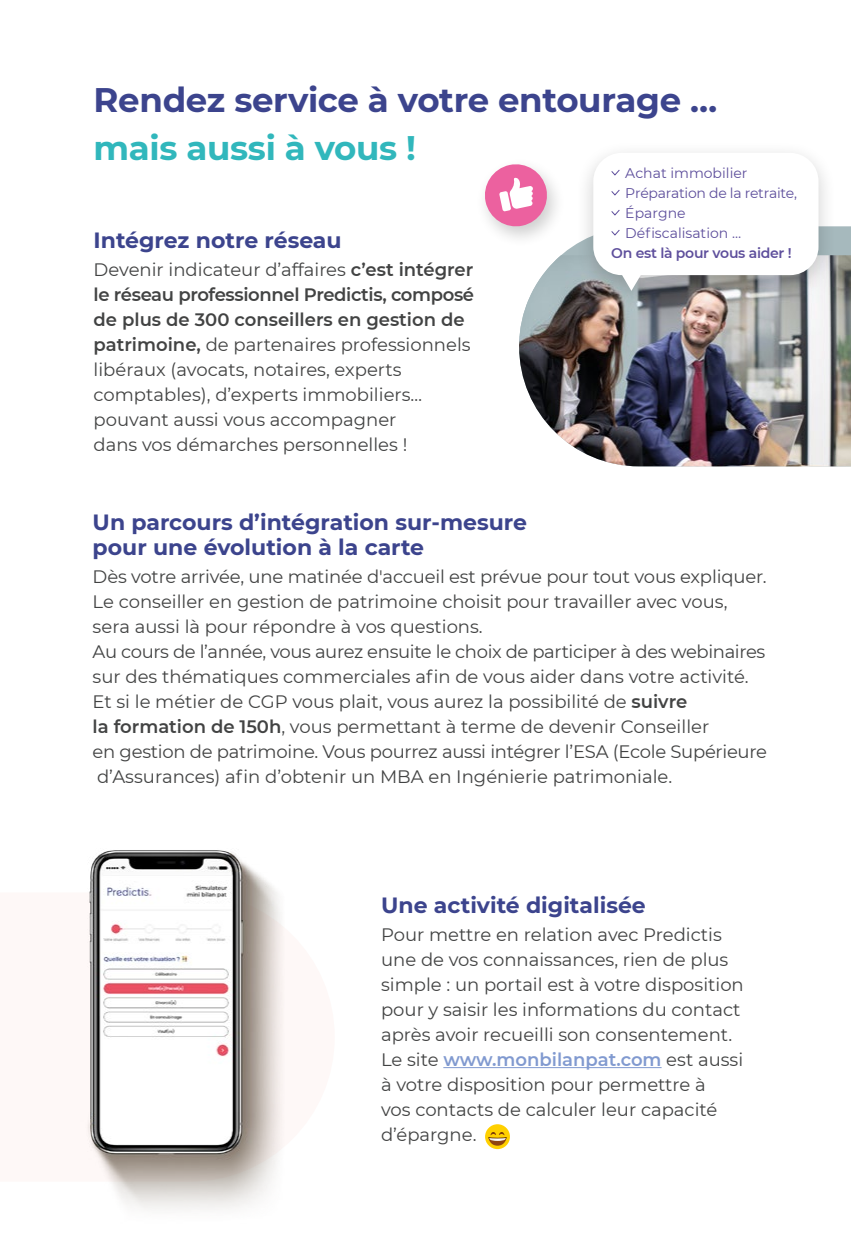
<style>
.page{position:relative;width:851px;height:1248px;background:#fff}
.page>*{position:absolute;margin:0;border:0;box-sizing:border-box;transform-origin:0 0}
.t1{font:700 34px "Montserrat";letter-spacing:-.01em;color:#3c448d}
.t2{font:700 34px "Montserrat";letter-spacing:-.01em;color:#31b7bc}
.t3{font:700 22px/25px "Montserrat";color:#3c448d}
.t4{font:18px/25px "Montserrat";color:#424343}
.t5{font:14px/20px "Montserrat";color:#5e4f9c}
.t6{font:600 14px "Montserrat";letter-spacing:-.02em;color:#5e4f9c}
.s1{font-weight:600}
.s2{font-weight:600;color:#819ad0}
</style>
<div class="page">
<img style="left:519px;top:255px;width:331px;height:211px">
<div style="left:474px;top:156px;width:92px;height:92px;background:#000;opacity:.2"></div>
<svg style="left:482px;top:161px;width:67px;height:68px"></svg>
<div style="left:485px;top:1124px;width:25px;height:24px;background:#ffd000;border-radius:12px"></div>
<svg style="left:488px;top:1132px;width:18px;height:13px"></svg>
<hr style="left:443px;top:1067px;width:218px;height:1px;background:#819ad0">
<img style="left:86px;top:850px;width:198px;height:360px">
<div style="left:574px;top:140px;width:263px;height:172px;background:#000;opacity:.2"></div>
<svg style="left:593px;top:153px;width:225px;height:138px"></svg>
<h1 class="t1" style="left:94px;top:76px;width:625px">Rendez service à votre entourage …</h1>
<h1 class="t2" style="left:94px;top:124px;width:324px">mais aussi à vous !</h1>
<p class="t3" style="left:94px;top:226px;width:249px">Intégrez notre réseau</p>
<p class="t4" style="left:94px;top:256px;width:382px">Devenir indicateur d’affaires <span class="s1">c’est intégrer le réseau professionnel Predictis, composé de plus de 300 conseillers en gestion de patrimoine,</span> de partenaires professionnels libéraux (avocats, notaires, experts comptables), d’experts immobiliers… pouvant aussi vous accompagner<br>dans vos démarches personnelles !</p>
<p class="t5" style="left:625px;top:162px;width:173px">Achat immobilier<br>Préparation de la retraite,<br>Épargne<br>Défiscalisation …</p>
<p class="t6" style="left:611px;top:243px;width:182px">On est là pour vous aider !</p>
<p class="t3" style="left:93px;top:508px;width:436px">Un parcours d’intégration sur-mesure pour une évolution à la carte</p>
<p class="t4" style="left:93px;top:563px;width:675px">Dès votre arrivée, une matinée d'accueil est prévue pour tout vous expliquer.<br>Le conseiller en gestion de patrimoine choisit pour travailler avec vous, sera aussi là pour répondre à vos questions.<br>Au cours de l’année, vous aurez ensuite le choix de participer à des webinaires sur des thématiques commerciales afin de vous aider dans votre activité.<br>Et si le métier de CGP vous plait, vous aurez la possibilité de <span class="s1">suivre<br>la formation de 150h</span>, vous permettant à terme de devenir Conseiller<br>en gestion de patrimoine. Vous pourrez aussi intégrer l’ESA (Ecole Supérieure d’Assurances) afin d’obtenir un MBA en Ingénierie patrimoniale.</p>
<p class="t3" style="left:381px;top:891px;width:266px">Une activité digitalisée</p>
<p class="t4" style="left:381px;top:921px;width:364px">Pour mettre en relation avec Predictis une de vos connaissances, rien de plus simple : un portail est à votre disposition pour y saisir les informations du contact après avoir recueilli son consentement.<br>Le site <span class="s2">www.monbilanpat.com</span> est aussi à votre disposition pour permettre à<br>vos contacts de calculer leur capacité d’épargne.</p>
</div>
